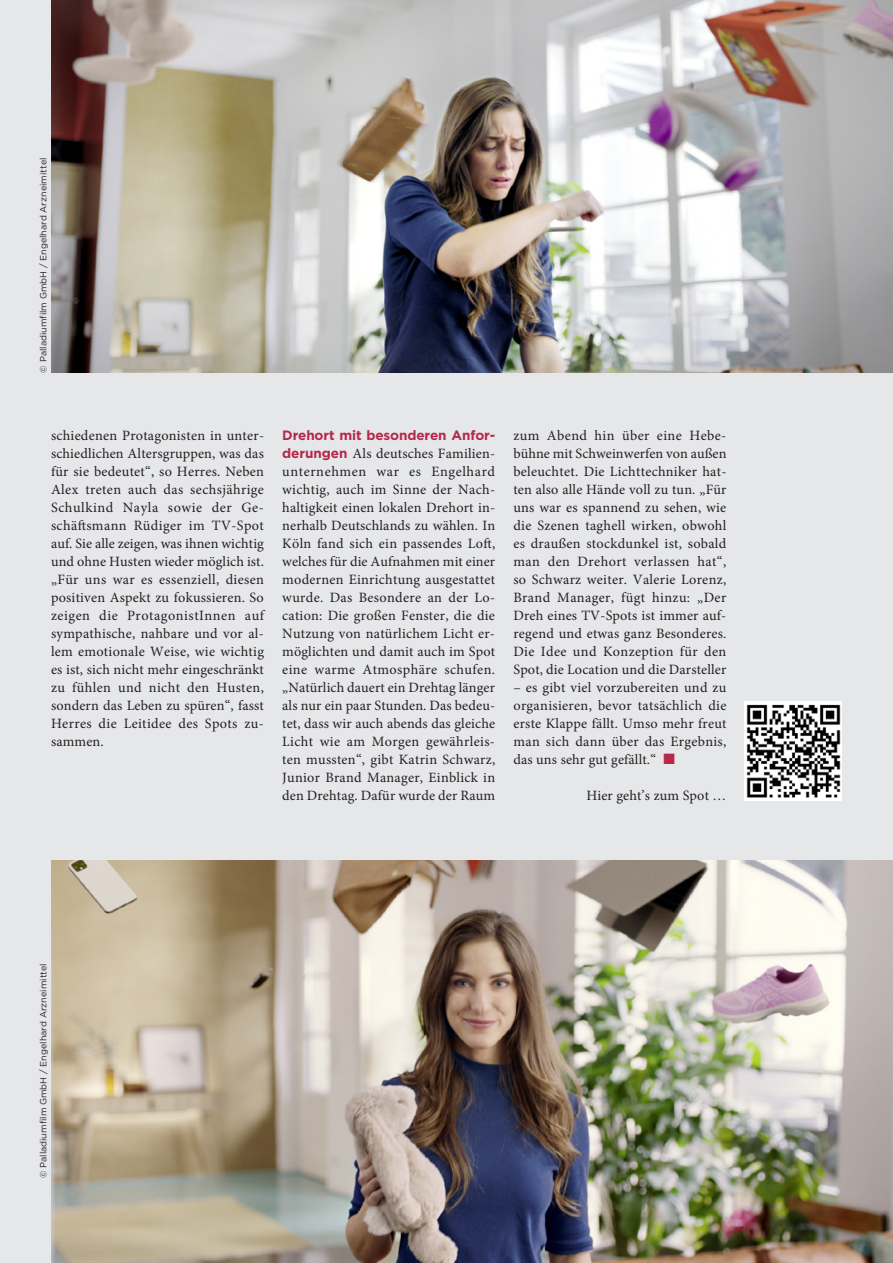
<style>
.page{position:relative;width:893px;height:1263px;background:#e6e7e9}
.page>*{position:absolute;margin:0;border:0;box-sizing:border-box;transform-origin:0 0}
.t1{font:14.25px/18px "Minion Pro";letter-spacing:.015em;color:#231f20}
.t2{font:700 13.5px "Gotham";letter-spacing:-.01em;color:#b6274b}
.t3{font:9px "Gotham";color:#231f20}
.s1{font-family:"Gotham";font-weight:700;font-size:13.5px;color:#b6274b}
.s2{color:#b6274b}
</style>
<div class="page">
<img style="left:51px;top:0;width:842px;height:372px">
<img style="left:51px;top:860px;width:842px;height:403px">
<img style="left:745px;top:702px;width:97px;height:98px">
<p class="t3" style="left:37px;top:372px;width:216px;rotate:-90deg">© Palladiumfilm GmbH / Engelhard Arzneimittel</p>
<p class="t1" style="left:51px;top:427px;width:215px">schiedenen Protagonisten in unter&shy;schiedlichen Altersgruppen, was das für sie bedeutet“, so Herres. Neben Alex treten auch das sechsjährige Schulkind Nayla sowie der Ge&shy;schäftsmann Rüdiger im TV-Spot auf. Sie alle zeigen, was ihnen wichtig und ohne Husten wieder möglich ist. „Für uns war es essenziell, diesen positiven Aspekt zu fokussieren. So zeigen die ProtagonistInnen auf sympathische, nahbare und vor al&shy;lem emotionale Weise, wie wichtig es ist, sich nicht mehr eingeschränkt zu fühlen und nicht den Husten, sondern das Leben zu spüren“, fasst Herres die Leitidee des Spots zu&shy;sammen.</p>
<p class="t2" style="left:282px;top:426px;width:214px">Drehort mit besonderen Anfor-</p>
<p class="t1" style="left:282px;top:445px;width:215px"><span class="s1">derungen</span> Als deutsches Familien&shy;unternehmen war es Engelhard wichtig, auch im Sinne der Nach&shy;haltigkeit einen lokalen Drehort in&shy;nerhalb Deutschlands zu wählen. In Köln fand sich ein passendes Loft, welches für die Aufnahmen mit einer modernen Einrichtung ausgestattet wurde. Das Besondere an der Lo&shy;cation: Die großen Fenster, die die Nutzung von natürlichem Licht er&shy;möglichten und damit auch im Spot eine warme Atmosphäre schufen. „Natürlich dauert ein Drehtag länger als nur ein paar Stunden. Das bedeu&shy;tet, dass wir auch abends das gleiche Licht wie am Morgen gewährleis&shy;ten mussten“, gibt Katrin Schwarz, Junior Brand Manager, Einblick in den Drehtag. Dafür wurde der Raum</p>
<p class="t1" style="left:513px;top:427px;width:215px;text-align:justify">zum Abend hin über eine Hebe&shy;bühne mit Schweinwerfen von außen beleuchtet. Die Lichttechniker hat&shy;ten also alle Hände voll zu tun. „Für uns war es spannend zu sehen, wie die Szenen taghell wirken, obwohl es draußen stockdunkel ist, sobald man den Drehort verlassen hat“, so Schwarz weiter. Valerie Lorenz, Brand Manager, fügt hinzu: „Der Dreh eines TV-Spots ist immer auf&shy;regend und etwas ganz Besonderes.<br>Die Idee und Konzeption für den Spot, die Location und die Darsteller</p>
<p class="t1" style="left:513px;top:679px;width:215px;text-align:justify">– es gibt viel vorzubereiten und zu organisieren, bevor tatsächlich die erste Klappe fällt. Umso mehr freut man sich dann über das Ergebnis, das uns sehr gut gefällt.“ <span class="s2">■</span></p>
<p class="t1" style="left:586px;top:787px;width:141px">Hier geht’s zum Spot …</p>
<p class="t3" style="left:37px;top:1178px;width:216px;rotate:-90deg">© Palladiumfilm GmbH / Engelhard Arzneimittel</p>
</div>
